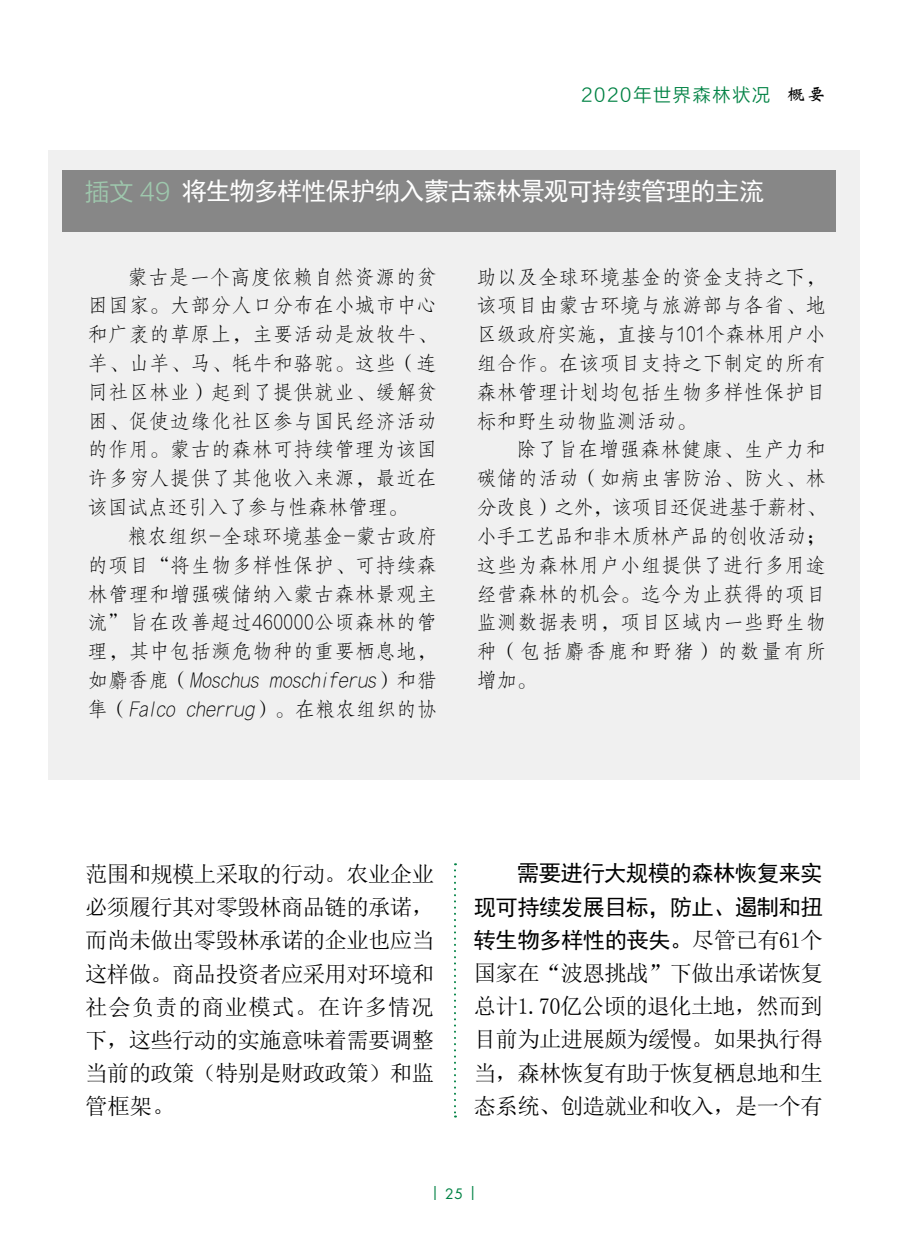
<style>
.page{position:relative;width:908px;height:1248px;background:#fff}
.page>*{position:absolute;margin:0;border:0;box-sizing:border-box;transform-origin:0 0}
.t1{font:25.2px "Sim Hei";letter-spacing:-.035em;color:#fff}
.t2{font:22.4px/33.2px "Sim Sun";letter-spacing:-.03em;color:#000;text-align:justify}
.t3{font:22.4px/33.2px "Sim Hei";letter-spacing:-.03em;color:#000;text-align:justify}
.t4{font:20px/28.8px "FZFSJW GB1 0";letter-spacing:.025em;color:#000;text-align:justify}
.t5{font:18px "FZLTXIHJW GB1 0";letter-spacing:.1em;color:#008244}
.t6{font:14px "Futura Std";color:#008244}
.s1{font-family:"Weibei SC";font-weight:700;color:#000}
.s2{font-family:"FZLTXIHJW GB1 0";font-size:24px;color:#9ec8ad}
.s3{font-style:italic}
.s4{font-family:"Sim Sun"}
</style>
<div class="page">
<svg style="left:454px;top:863px;width:2px;height:254px"></svg>
<div style="left:48px;top:150px;width:811px;height:629px;background:#f0f0f0"></div>
<div style="left:62px;top:170px;width:774px;height:61px;background:#878787"></div>
<p class="t5" style="left:581px;top:85px;width:245px">2020年世界森林状况 <span class="s1">概要</span></p>
<p class="t1" style="left:85px;top:178px;width:680px"><span class="s2">插文 49</span> 将生物多样性保护纳入蒙古森林景观可持续管理的主流</p>
<p class="t4" style="left:88px;top:263px;width:350px;text-indent:40px">蒙古是一个高度依赖自然资源的贫困国家。大部分人口分布在小城市中心和广袤的草原上，主要活动是放牧牛、羊、山羊、马、牦牛和骆驼。这些（连同社区林业）起到了提供就业、缓解贫困、促使边缘化社区参与国民经济活动的作用。蒙古的森林可持续管理为该国许多穷人提供了其他收入来源，最近在该国试点还引入了参与性森林管理。</p>
<p class="t4" style="left:88px;top:522px;width:350px;text-indent:40px">粮农组织-全球环境基金-蒙古政府的项目“将生物多样性保护、可持续森林管理和增强碳储纳入蒙古森林景观主流”旨在改善超过460000公顷森林的管理，其中包括濒危物种的重要栖息地，如麝香鹿（ <span class="s3">Moschus moschiferus</span>）和猎隼（ <span class="s3">Falco cherrug</span>）。在粮农组织的协</p>
<p class="t4" style="left:476px;top:263px;width:350px">助以及全球环境基金的资金支持之下，该项目由蒙古环境与旅游部与各省、地区级政府实施，直接与101个森林用户小组合作。在该项目支持之下制定的所有森林管理计划均包括生物多样性保护目标和野生动物监测活动。</p>
<p class="t4" style="left:476px;top:435px;width:350px;text-indent:40px">除了旨在增强森林健康、生产力和碳储的活动（如病虫害防治、防火、林分改良）之外，该项目还促进基于薪材、小手工艺品和非木质林产品的创收活动；这些为森林用户小组提供了进行多用途经营森林的机会。迄今为止获得的项目监测数据表明，项目区域内一些野生物种（包括麝香鹿和野猪）的数量有所增加。</p>
<p class="t2" style="left:85px;top:857px;width:350px">范围和规模上采取的行动。农业企业必须履行其对零毁林商品链的承诺，而尚未做出零毁林承诺的企业也应当这样做。商品投资者应采用对环境和社会负责的商业模式。在许多情况下，这些行动的实施意味着需要调整当前的政策（特别是财政政策）和监管框架。</p>
<p class="t3" style="left:473px;top:856px;width:350px;text-indent:43px">需要进行大规模的森林恢复来实现可持续发展目标，防止、遏制和扭转生物多样性的丧失。<span class="s4">尽管已有61个</span></p>
<p class="t2" style="left:473px;top:956px;width:350px">国家在“波恩挑战”下做出承诺恢复总计1.70亿公顷的退化土地，然而到目前为止进展颇为缓慢。如果执行得当，森林恢复有助于恢复栖息地和生态系统、创造就业和收入，是一个有</p>
<p class="t6" style="left:431px;top:1183px;width:47px">| 25 |</p>
</div>
